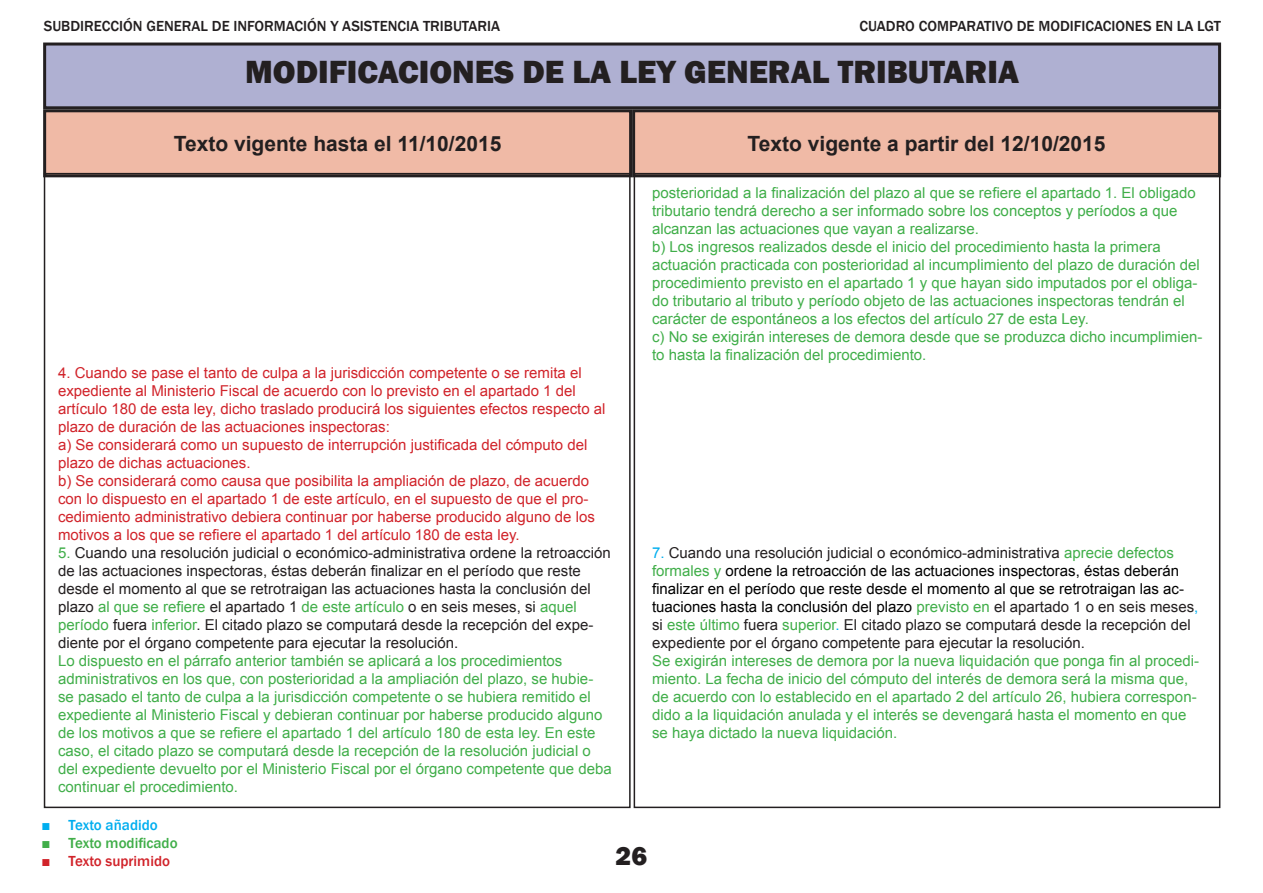
<style>
.page{position:relative;width:1263px;height:893px;background:#fff}
.page>*{position:absolute;margin:0;border:0;box-sizing:border-box;transform-origin:0 0}
.t1{font:800 33px "Franklin Gothic";color:#231f20}
.t2{font:800 27px "Franklin Gothic";color:#231f20}
.t3{font:700 21px "Arial";color:#231f20}
.t4{font:15px/18px "Arial";color:#40ae49}
.t5{font:15px/18px "Arial";color:#231f20}
.t6{font:15px/18px "Arial";color:#d1232a}
.t7{font:500 15px "Franklin Gothic";color:#231f20}
.t8{font:500 15px "Franklin Gothic";color:#40ae49}
.t9{font:500 15px "Franklin Gothic";color:#d1232a}
.t10{font:500 15px "Franklin Gothic";color:#00aeef}
.s1{color:#40ae49}
.s2{color:#00aeef}
.s3{color:#000}
.s4{font-family:"Times New Roman";font-weight:700}
</style>
<div class="page">
<div style="left:45px;top:44px;width:1174px;height:64px;background:#afb0d2"></div>
<div style="left:43px;top:43px;width:1178px;height:66px;border:3px solid #231f20"></div>
<div style="left:634px;top:111px;width:585px;height:65px;background:#f0baa6"></div>
<div style="left:632px;top:109px;width:589px;height:68px;border:3px solid #231f20"></div>
<div style="left:45px;top:111px;width:586px;height:65px;background:#f0baa6"></div>
<div style="left:43px;top:109px;width:589px;height:68px;border:3px solid #231f20"></div>
<p class="t7" style="left:44px;top:16px;width:458px">SUBDIRECCIÓN GENERAL DE INFORMACIÓN Y ASISTENCIA TRIBUTARIA</p>
<p class="t7" style="left:859px;top:16px;width:363px">CUADRO COMPARATIVO DE MODIFICACIONES EN LA LGT</p>
<h1 class="t1" style="left:245px;top:51px;width:775px">MODIFICACIONES DE LA LEY GENERAL TRIBUTARIA</h1>
<h3 class="t3" style="left:174px;top:130px;width:329px">Texto vigente hasta el 11/10/2015</h3>
<h3 class="t3" style="left:748px;top:130px;width:359px">Texto vigente a partir del 12/10/2015</h3>
<p class="t6" style="left:58px;top:364px;width:549px">4. Cuando se pase el tanto de culpa a la jurisdicción competente o se remita el expediente al Ministerio Fiscal de acuerdo con lo previsto en el apartado 1 del artículo 180 de esta ley, dicho traslado producirá los siguientes efectos respecto al plazo de duración de las actuaciones inspectoras:<br>a) Se considerará como un supuesto de interrupción justificada del cómputo del plazo de dichas actuaciones.<br>b) Se considerará como causa que posibilita la ampliación de plazo, de acuerdo con lo dispuesto en el apartado 1 de este artículo, en el supuesto de que el pro&shy;cedimiento administrativo debiera continuar por haberse producido alguno de los motivos a los que se refiere el apartado 1 del artículo 180 de esta ley.</p>
<p class="t5" style="left:58px;top:544px;width:554px"><span class="s1">5.</span> Cuando una resolución judicial o económico-administrativa ordene la retroacción de las actuaciones inspectoras, éstas deberán finalizar en el período que reste desde el momento al que se retrotraigan las actuaciones hasta la conclusión del plazo <span class="s1">al que se refiere</span> el apartado 1 <span class="s1">de este artículo</span> o en seis meses, si <span class="s1">aquel período</span> fuera <span class="s1">inferior</span>. El citado plazo se computará desde la recepción del expe&shy;diente por el órgano competente para ejecutar la resolución.</p>
<p class="t4" style="left:58px;top:652px;width:555px">Lo dispuesto en el párrafo anterior también se aplicará a los procedimientos administrativos en los que, con posterioridad a la ampliación del plazo, se hubie&shy;se pasado el tanto de culpa a la jurisdicción competente o se hubiera remitido el expediente al Ministerio Fiscal y debieran continuar por haberse producido alguno de los motivos a que se refiere el apartado 1 del artículo 180 de esta ley. En este caso, el citado plazo se computará desde la recepción de la resolución judicial o del expediente devuelto por el Ministerio Fiscal por el órgano competente que deba continuar el procedimiento.</p>
<p class="t4" style="left:652px;top:184px;width:552px">posterioridad a la finalización del plazo al que se refiere el apartado 1. El obligado tributario tendrá derecho a ser informado sobre los conceptos y períodos a que alcanzan las actuaciones que vayan a realizarse.<br>b) Los ingresos realizados desde el inicio del procedimiento hasta la primera actuación practicada con posterioridad al incumplimiento del plazo de duración del procedimiento previsto en el apartado 1 y que hayan sido imputados por el obliga&shy;do tributario al tributo y período objeto de las actuaciones inspectoras tendrán el carácter de espontáneos a los efectos del artículo 27 de esta Ley.<br>c) No se exigirán intereses de demora desde que se produzca dicho incumplimien&shy;to hasta la finalización del procedimiento.</p>
<p class="t5" style="left:652px;top:544px;width:548px"><span class="s2">7.</span> Cuando una resolución judicial o económico-administrativa <span class="s1">aprecie defectos formales y</span> <span class="s3">ordene la retroacción de las actuaciones inspectoras, éstas deberán finalizar en el período que reste desde el momento al que se retrotraigan las ac&shy;tuaciones hasta la conclusión del plazo</span> <span class="s1">previsto en</span> el apartado 1 o en seis meses<span class="s2">, </span>si <span class="s1">este último</span> fuera <span class="s1">superior</span><span class="s2">.</span> El citado plazo se computará desde la recepción del expediente por el órgano competente para ejecutar la resolución.</p>
<p class="t4" style="left:652px;top:652px;width:549px">Se exigirán intereses de demora por la nueva liquidación que ponga fin al procedi&shy;miento. La fecha de inicio del cómputo del interés de demora será la misma que, de acuerdo con lo establecido en el apartado 2 del artículo 26, hubiera correspon&shy;dido a la liquidación anulada y el interés se devengará hasta el momento en que se haya dictado la nueva liquidación.</p>
<p class="t10" style="left:42px;top:815px;width:118px"><span class="s4">■</span> Texto añadido</p>
<p class="t8" style="left:42px;top:833px;width:137px"><span class="s4">■</span> Texto modificado</p>
<p class="t9" style="left:42px;top:851px;width:130px"><span class="s4">■</span> Texto suprimido</p>
<h2 class="t2" style="left:616px;top:838px;width:33px">26</h2>
</div>
